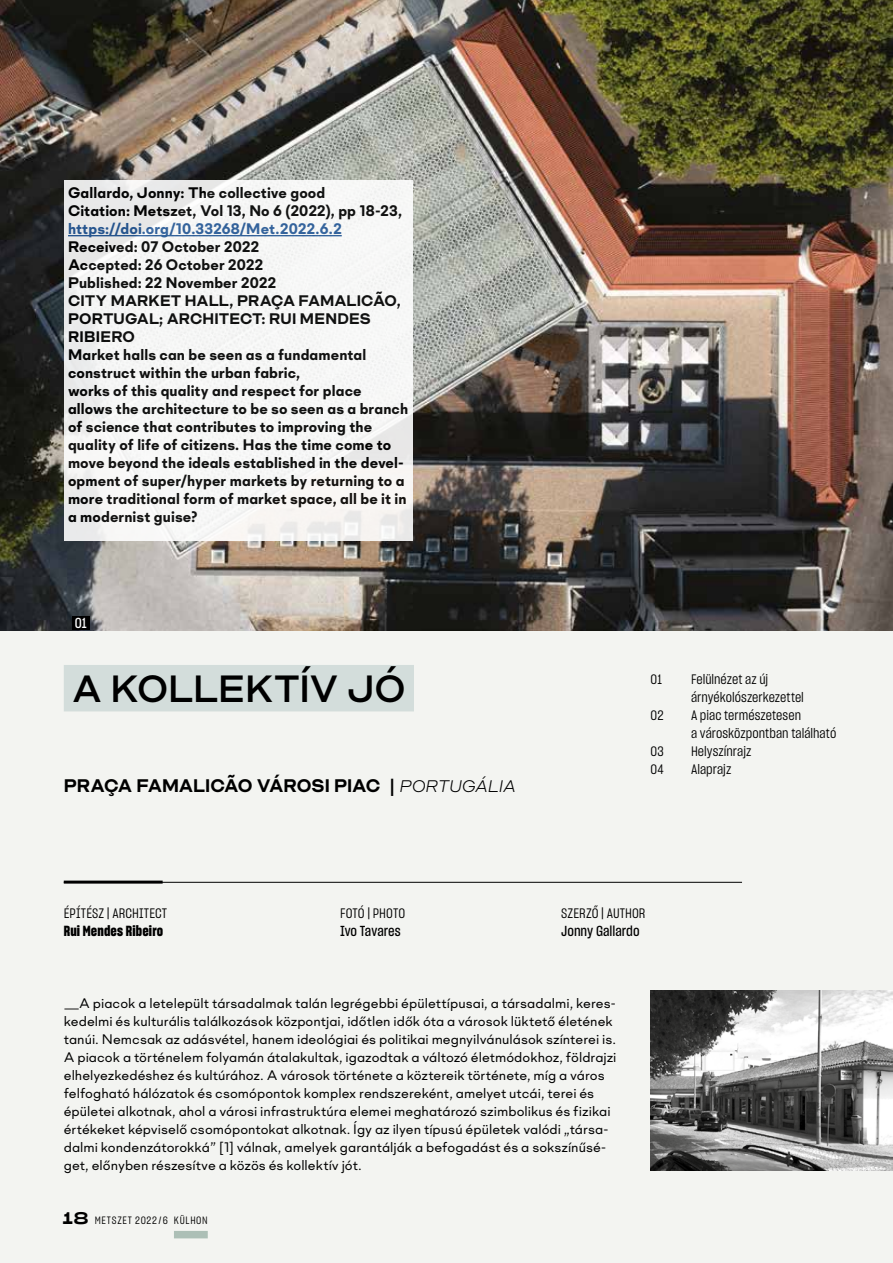
<style>
.page{position:relative;width:893px;height:1263px;background:#f3f4f1}
.page>*{position:absolute;margin:0;border:0;box-sizing:border-box;transform-origin:0 0}
.t1{font:700 39px "Mid Century Sans Sm";letter-spacing:-.015em;color:#000}
.t2{font:700 18.75px "Mid Century Sans";letter-spacing:-.01em;color:#000}
.t3{font:700 15.75px/18px "Mid Century Sans";letter-spacing:.005em;color:#000}
.t4{font:700 15.75px "Mid Century Sans";letter-spacing:.01em;color:#275b9b}
.t5{font:14.25px/18px "Mid Century Sans";color:#000;scale:1.85 1}
.t6{font:14.25px "Sharp Grotesk Medium 15";letter-spacing:-.005em;color:#000}
.t7{font:14.25px "Sharp Grotesk Bold 15";letter-spacing:.01em;color:#000}
.t8{font:14.25px "Sharp Grotesk Medium 15";color:#fff}
.t9{font:13.5px/18px "Sharp Grotesk Book 15";letter-spacing:.005em;color:#000}
.t10{font:10.5px "Sharp Grotesk Book 15";letter-spacing:.065em;color:#000}
.s1{font-size:17.25px}
.s2{font-weight:300;font-style:italic;font-size:17.25px}
.s3{font-family:"Sharp Grotesk Medium 25";font-size:16.5px}
</style>
<div class="page">
<hr style="left:64px;top:880px;width:99px;height:3px;background:#000">
<hr style="left:64px;top:882px;width:678px;height:1px;background:#000">
<div style="left:64px;top:665px;width:350px;height:46px;background:#d3dddb"></div>
<img style="left:0;top:0;width:893px;height:630px">
<img style="left:651px;top:990px;width:242px;height:180px">
<div style="left:72px;top:616px;width:17px;height:14px;background:#000"></div>
<div style="left:64px;top:180px;width:348px;height:360px;background:linear-gradient(to right,#f1f1f1,#f7f7f6)"></div>
<hr style="left:68px;top:235px;width:274px;height:1px;background:#275b9b">
<div style="left:174px;top:1231px;width:34px;height:7px;background:#acbfb6"></div>
<p class="t3" style="left:68px;top:184px;width:336px">Gallardo, Jonny: The collective good<br>Citation: Metszet, Vol 13, No 6 (2022), pp 18-23,</p>
<p class="t4" style="left:68px;top:219px;width:275px">https://doi.org/10.33268/Met.2022.6.2</p>
<p class="t3" style="left:68px;top:238px;width:342px">Received: 07 October 2022<br>Accepted: 26 October 2022<br>Published: 22 November 2022<br>CITY MARKET HALL, PRAÇA FAMALICÃO, PORTUGAL; ARCHITECT: RUI MENDES RIBIERO<br>Market halls can be seen as a fundamental construct within the urban fabric,<br>works of this quality and respect for place allows the architecture to be so seen as a branch of science that contributes to improving the quality of life of citizens. Has the time come to move beyond the ideals established in the devel&shy;opment of super/hyper markets by returning to a more traditional form of market space, all be it in a modernist guise?</p>
<p class="t8" style="left:75px;top:613px;width:13px">01</p>
<h1 class="t1" style="left:72px;top:665px;width:335px">A KOLLEKTÍV JÓ</h1>
<h2 class="t2" style="left:64px;top:774px;width:454px">PRAÇA FAMALICÃO VÁROSI PIAC <span class="s1">|</span> <span class="s2">PORTUGÁLIA</span></h2>
<p class="t9" style="left:64px;top:904px;width:105px">ÉPÍTÉSZ | ARCHITECT</p>
<p class="t7" style="left:64px;top:921px;width:101px">Rui Mendes Ribeiro</p>
<p class="t9" style="left:340px;top:904px;width:67px">FOTÓ | PHOTO</p>
<p class="t6" style="left:340px;top:921px;width:62px">Ivo Tavares</p>
<p class="t9" style="left:651px;top:670px;width:13px">01</p>
<p class="t9" style="left:691px;top:670px;width:114px">Felülnézet az új árnyékolószerkezettel</p>
<p class="t9" style="left:651px;top:706px;width:15px">02</p>
<p class="t9" style="left:691px;top:706px;width:147px">A piac természetesen<br>a városközpontban található</p>
<p class="t9" style="left:651px;top:742px;width:15px">03</p>
<p class="t9" style="left:691px;top:742px;width:62px">Helyszínrajz</p>
<p class="t9" style="left:651px;top:760px;width:15px">04</p>
<p class="t9" style="left:691px;top:760px;width:42px">Alaprajz</p>
<p class="t9" style="left:561px;top:904px;width:86px">SZERZŐ | AUTHOR</p>
<p class="t6" style="left:561px;top:921px;width:80px">Jonny Gallardo</p>
<p class="t5" style="left:64px;top:994px;width:300px">—A piacok a letelepült társadalmak talán legrégebbi épülettípusai, a társadalmi, keres&shy;kedelmi és kulturális találkozások központjai, időtlen idők óta a városok lüktető életének tanúi. Nemcsak az adásvétel, hanem ideológiai és politikai megnyilvánulások színterei is.<br>A piacok a történelem folyamán átalakultak, igazodtak a változó életmódokhoz, földrajzi elhelyezkedéshez és kultúrához. A városok története a köztereik története, míg a város felfogható hálózatok és csomópontok komplex rendszereként, amelyet utcái, terei és épületei alkotnak, ahol a városi infrastruktúra elemei meghatározó szimbolikus és fizikai értékeket képviselő csomópontokat alkotnak. Így az ilyen típusú épületek valódi „társa&shy;dalmi kondenzátorokká” [1] válnak, amelyek garantálják a befogadást és a sokszínűsé&shy;get, előnyben részesítve a közös és kollektív jót.</p>
<p class="t10" style="left:62px;top:1213px;width:147px"><span class="s3">18</span> METSZET 2022/6 KÜLHON</p>
</div>
